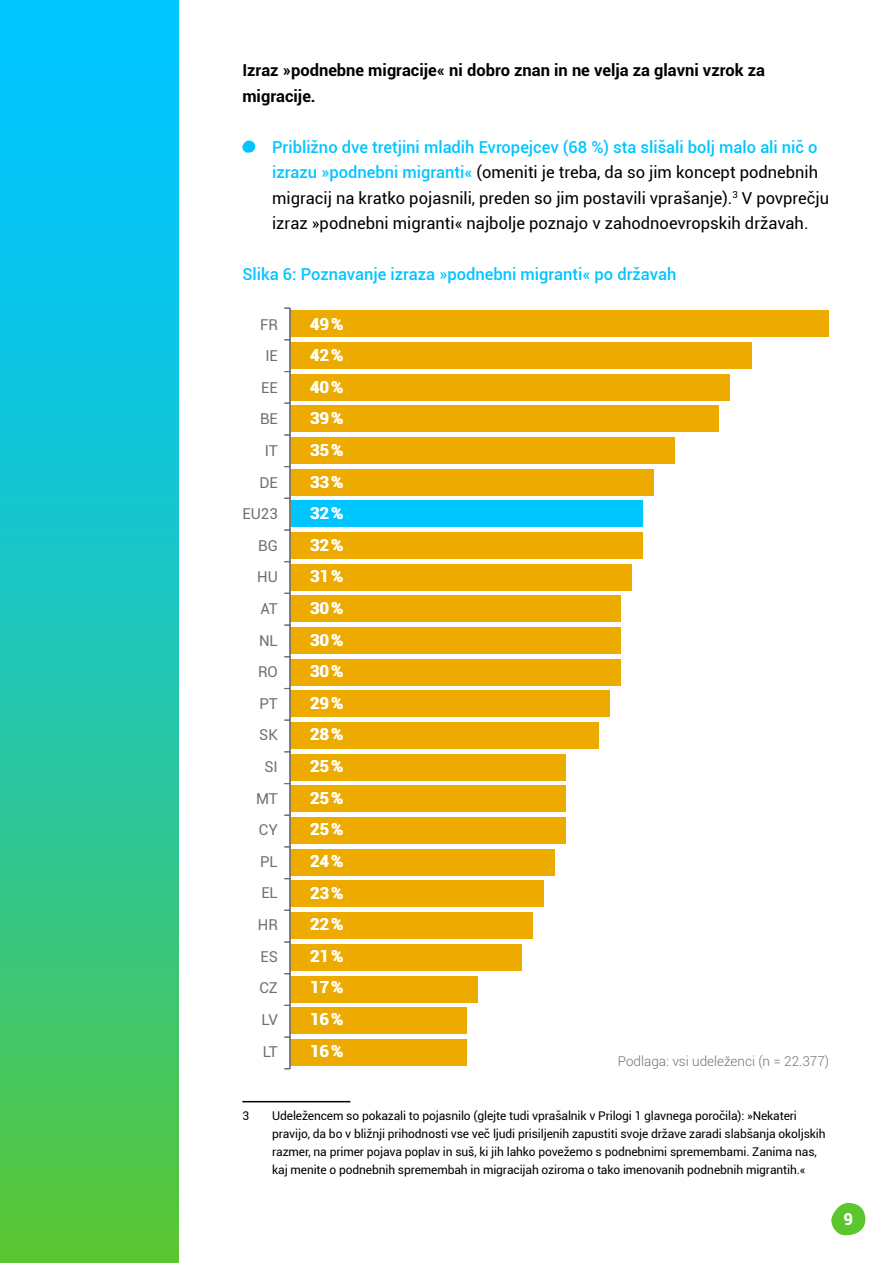
<style>
.page{position:relative;width:893px;height:1263px;background:#fff}
.page>*{position:absolute;margin:0;border:0;box-sizing:border-box;transform-origin:0 0}
.TEKST{font:16.5px/25.5px "Roboto";color:#000}
.TEKST-2{font:700 16.5px "Roboto";color:#fff}
.TEKST-3{font:700 16.5px/25.5px "Roboto";color:#000}
.TEKST-4{font:500 16.5px "Roboto";color:#00c5ff}
.TEKST-5{font:900 16.5px "Roboto";color:#fff}
.TEKST-6{font:15px "Roboto";color:#70706e}
.TEKST-7{font:300 13.5px "Roboto";color:#70706e}
.TEKST-8{font:12px/18px "Roboto";letter-spacing:-.01em;color:#000}
.s1{font-weight:500;color:#00c5ff}
</style>
<div class="page">
<svg style="left:831px;top:1203px;width:34px;height:32px"></svg>
<svg style="left:0;top:0;width:179px;height:1263px;background:#23c5ae"></svg>
<svg style="left:242px;top:141px;width:13px;height:12px"></svg>
<hr style="left:242px;top:1101px;width:108px;height:1px;background:#000">
<div style="left:291px;top:310px;width:538px;height:27px;background:#edab00"></div>
<div style="left:291px;top:691px;width:318px;height:26px;background:#edab00"></div>
<div style="left:291px;top:437px;width:384px;height:27px;background:#edab00"></div>
<div style="left:291px;top:817px;width:274px;height:27px;background:#edab00"></div>
<div style="left:291px;top:912px;width:241px;height:27px;background:#edab00"></div>
<div style="left:291px;top:849px;width:263px;height:26px;background:#edab00"></div>
<div style="left:291px;top:944px;width:230px;height:27px;background:#edab00"></div>
<div style="left:291px;top:564px;width:340px;height:26px;background:#edab00"></div>
<div style="left:291px;top:374px;width:439px;height:26px;background:#edab00"></div>
<div style="left:291px;top:754px;width:274px;height:26px;background:#edab00"></div>
<div style="left:291px;top:500px;width:351px;height:27px;background:#00c5ff"></div>
<div style="left:291px;top:881px;width:252px;height:26px;background:#edab00"></div>
<div style="left:291px;top:976px;width:186px;height:26px;background:#edab00"></div>
<div style="left:291px;top:627px;width:329px;height:27px;background:#edab00"></div>
<div style="left:291px;top:1007px;width:175px;height:27px;background:#edab00"></div>
<div style="left:291px;top:1039px;width:175px;height:27px;background:#edab00"></div>
<div style="left:291px;top:342px;width:461px;height:27px;background:#edab00"></div>
<div style="left:291px;top:722px;width:307px;height:27px;background:#edab00"></div>
<div style="left:291px;top:469px;width:362px;height:26px;background:#edab00"></div>
<div style="left:291px;top:595px;width:329px;height:27px;background:#edab00"></div>
<div style="left:291px;top:405px;width:428px;height:27px;background:#edab00"></div>
<div style="left:291px;top:786px;width:274px;height:26px;background:#edab00"></div>
<div style="left:291px;top:532px;width:351px;height:27px;background:#edab00"></div>
<div style="left:291px;top:659px;width:329px;height:26px;background:#edab00"></div>
<hr style="left:289px;top:308px;width:1px;height:761px;background:#70706e">
<hr style="left:290px;top:308px;width:1px;height:761px;background:#70706e">
<p class="TEKST-3" style="left:242px;top:57px;width:524px">Izraz »podnebne migracije« ni dobro znan in ne velja za glavni vzrok za migracije.</p>
<p class="TEKST" style="left:272px;top:133px;width:558px"><span class="s1">Približno dve tretjini mladih Evropejcev (68 %) sta slišali bolj malo ali nič o izrazu »podnebni migranti«</span> (omeniti je treba, da so jim koncept podnebnih migracij na kratko pojasnili, preden so jim postavili vprašanje).<sup>3</sup> V povprečju izraz »podnebni migranti« najbolje poznajo v zahodnoevropskih državah.</p>
<p class="TEKST-4" style="left:242px;top:263px;width:435px">Slika 6: Poznavanje izraza »podnebni migranti« po državah</p>
<p class="TEKST-6" style="left:260px;top:314px;width:19px">FR</p>
<p class="TEKST-6" style="left:265px;top:345px;width:14px">IE</p>
<p class="TEKST-6" style="left:261px;top:377px;width:18px">EE</p>
<p class="TEKST-6" style="left:260px;top:408px;width:19px">BE</p>
<p class="TEKST-6" style="left:265px;top:440px;width:15px">IT</p>
<p class="TEKST-6" style="left:259px;top:472px;width:20px">DE</p>
<p class="TEKST-6" style="left:243px;top:503px;width:37px">EU23</p>
<p class="TEKST-6" style="left:258px;top:535px;width:21px">BG</p>
<p class="TEKST-6" style="left:257px;top:566px;width:22px">HU</p>
<p class="TEKST-6" style="left:260px;top:598px;width:19px">AT</p>
<p class="TEKST-6" style="left:259px;top:630px;width:20px">NL</p>
<p class="TEKST-6" style="left:258px;top:661px;width:21px">RO</p>
<p class="TEKST-6" style="left:259px;top:693px;width:20px">PT</p>
<p class="TEKST-6" style="left:259px;top:724px;width:20px">SK</p>
<p class="TEKST-6" style="left:264px;top:756px;width:15px">SI</p>
<p class="TEKST-6" style="left:256px;top:788px;width:23px">MT</p>
<p class="TEKST-6" style="left:259px;top:819px;width:20px">CY</p>
<p class="TEKST-6" style="left:260px;top:851px;width:19px">PL</p>
<p class="TEKST-6" style="left:261px;top:883px;width:18px">EL</p>
<p class="TEKST-6" style="left:258px;top:914px;width:22px">HR</p>
<p class="TEKST-6" style="left:260px;top:946px;width:19px">ES</p>
<p class="TEKST-6" style="left:259px;top:977px;width:20px">CZ</p>
<p class="TEKST-6" style="left:261px;top:1009px;width:18px">LV</p>
<p class="TEKST-6" style="left:263px;top:1041px;width:17px">LT</p>
<p class="TEKST-2" style="left:310px;top:312px;width:35px">49%</p>
<p class="TEKST-2" style="left:310px;top:344px;width:35px">42%</p>
<p class="TEKST-2" style="left:310px;top:375px;width:35px">40%</p>
<p class="TEKST-2" style="left:310px;top:407px;width:35px">39%</p>
<p class="TEKST-2" style="left:310px;top:438px;width:35px">35%</p>
<p class="TEKST-2" style="left:310px;top:470px;width:35px">33%</p>
<p class="TEKST-2" style="left:310px;top:502px;width:35px">32%</p>
<p class="TEKST-2" style="left:310px;top:533px;width:35px">32%</p>
<p class="TEKST-2" style="left:310px;top:565px;width:35px">31%</p>
<p class="TEKST-2" style="left:310px;top:596px;width:35px">30%</p>
<p class="TEKST-2" style="left:310px;top:628px;width:35px">30%</p>
<p class="TEKST-2" style="left:310px;top:660px;width:35px">30%</p>
<p class="TEKST-2" style="left:310px;top:691px;width:35px">29%</p>
<p class="TEKST-2" style="left:310px;top:723px;width:35px">28%</p>
<p class="TEKST-2" style="left:310px;top:754px;width:35px">25%</p>
<p class="TEKST-2" style="left:310px;top:786px;width:35px">25%</p>
<p class="TEKST-2" style="left:310px;top:818px;width:35px">25%</p>
<p class="TEKST-2" style="left:310px;top:849px;width:35px">24%</p>
<p class="TEKST-2" style="left:310px;top:881px;width:35px">23%</p>
<p class="TEKST-2" style="left:310px;top:913px;width:35px">22%</p>
<p class="TEKST-2" style="left:310px;top:944px;width:35px">21%</p>
<p class="TEKST-2" style="left:310px;top:976px;width:35px">17%</p>
<p class="TEKST-2" style="left:310px;top:1007px;width:35px">16%</p>
<p class="TEKST-2" style="left:310px;top:1039px;width:35px">16%</p>
<p class="TEKST-7" style="left:618px;top:1051px;width:213px">Podlaga: vsi udeleženci (n = 22.377)</p>
<p class="TEKST-8" style="left:242px;top:1106px;width:8px">3</p>
<p class="TEKST-8" style="left:272px;top:1106px;width:555px">Udeležencem so pokazali to pojasnilo (glejte tudi vprašalnik v Prilogi 1 glavnega poročila): »Nekateri pravijo, da bo v bližnji prihodnosti vse več ljudi prisiljenih zapustiti svoje države zaradi slabšanja okoljskih razmer, na primer pojava poplav in suš, ki jih lahko povežemo s podnebnimi spremembami. Zanima nas, kaj menite o podnebnih spremembah in migracijah oziroma o tako imenovanih podnebnih migrantih.«</p>
<p class="TEKST-5" style="left:843px;top:1208px;width:11px">9</p>
</div>
